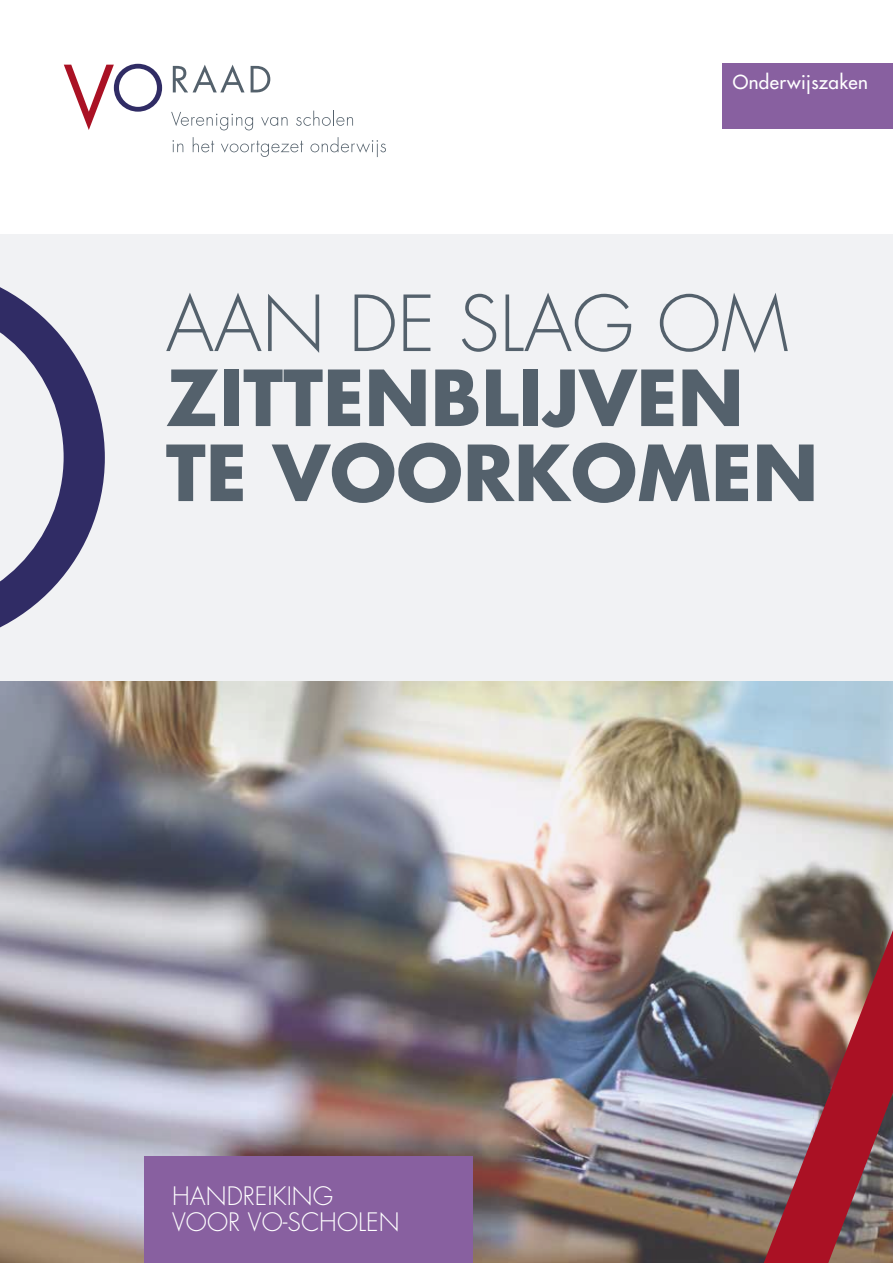
<style>
.page{position:relative;width:893px;height:1263px;background:#fff}
.page>*{position:absolute;margin:0;border:0;box-sizing:border-box;transform-origin:0 0}
.t1{font:700 75px/75px "Futura Std";color:#54616c}
.t2{font:300 75px "Futura Std";color:#54616c}
.t3{font:300 24.75px/26.2px "Futura Std";color:#fff}
.t4{font:500 18.9px "Futura Std";letter-spacing:.02em;color:#fff}
</style>
<div class="page">
<img style="left:0;top:680px;width:893px;height:583px">
<div style="left:0;top:234px;width:893px;height:446px;background:#f1f2f4"></div>
<svg style="left:0;top:287px;width:105px;height:341px"></svg>
<svg style="left:64px;top:64px;width:98px;height:66px"></svg>
<svg style="left:173px;top:65px;width:72px;height:27px"></svg>
<svg style="left:251px;top:66px;width:19px;height:26px"></svg>
<svg style="left:171px;top:112px;width:82px;height:18px"></svg>
<svg style="left:261px;top:117px;width:27px;height:9px"></svg>
<svg style="left:296px;top:111px;width:57px;height:15px"></svg>
<svg style="left:172px;top:140px;width:11px;height:12px"></svg>
<svg style="left:193px;top:137px;width:21px;height:15px"></svg>
<svg style="left:221px;top:141px;width:82px;height:16px"></svg>
<svg style="left:310px;top:137px;width:76px;height:20px"></svg>
<div style="left:723px;top:64px;width:170px;height:65px;background:#8860a0"></div>
<img style="left:764px;top:930px;width:129px;height:333px">
<div style="left:145px;top:1157px;width:328px;height:106px;background:#8860a0"></div>
<p class="t4" style="left:733px;top:70px;width:137px">Onderwijszaken</p>
<h1 class="t2" style="left:166px;top:278px;width:624px">AAN DE SLAG OM</h1>
<h1 class="t1" style="left:166px;top:359px;width:654px">ZITTENBLIJVEN<br>TE VOORKOMEN</h1>
<p class="t3" style="left:172px;top:1183px;width:229px">HANDREIKING<br>VOOR VO-SCHOLEN</p>
</div>
